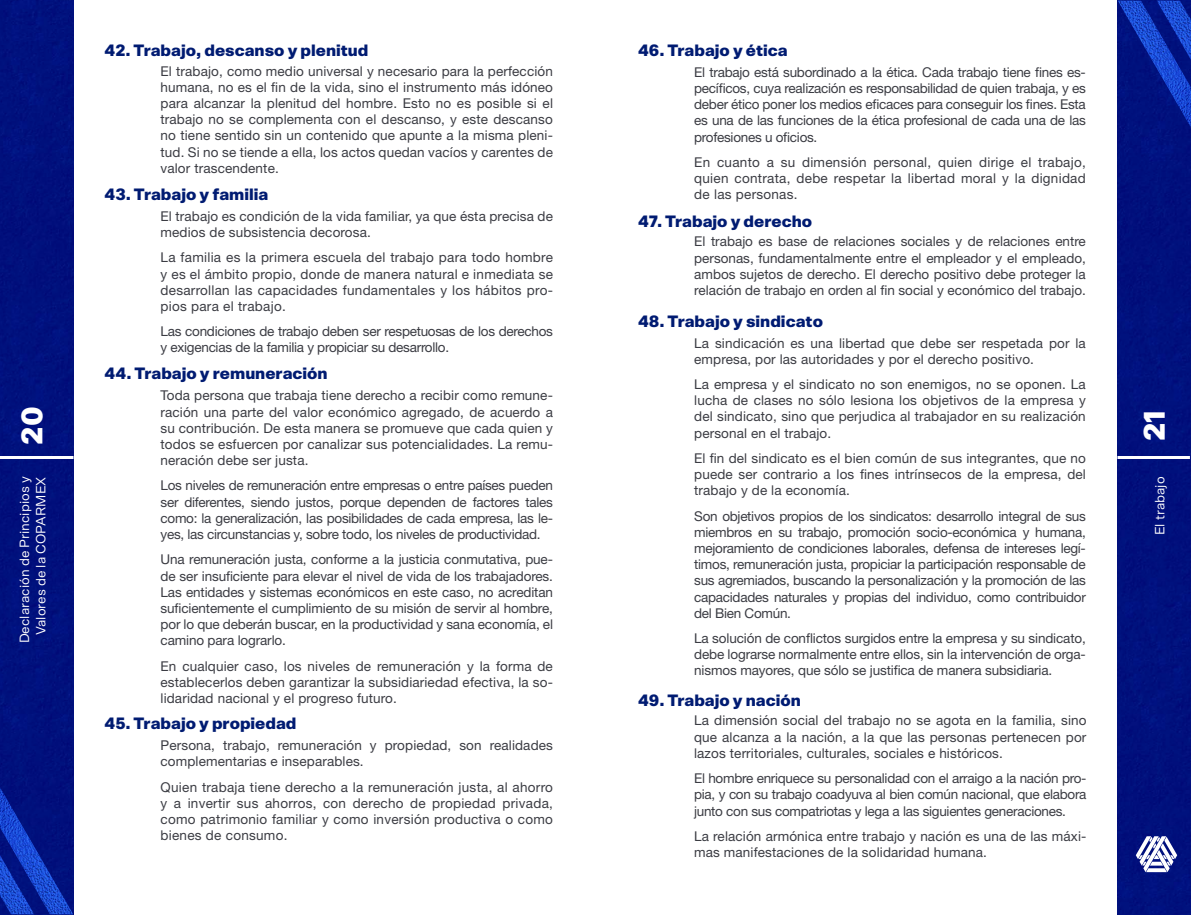
<style>
.page{position:relative;width:1191px;height:915px;background:#fff}
.page>*{position:absolute;margin:0;border:0;box-sizing:border-box;transform-origin:0 0}
.t1{font:900 30px "Scto Grotesk A";color:#fff}
.t2{font:900 16.5px "Scto Grotesk A";color:#001b72}
.t3{font:13.5px/16.2px "Helvetica Neue LT Std";letter-spacing:.01em;color:#3b3c43;text-align:justify}
.t4{font:13.5px/16.2px "Helvetica Neue LT Std";letter-spacing:-.02em;color:#3b3c43}
.t5{font:13.5px/16.2px "Scto Grotesk A";color:#fff;text-align:center}
</style>
<div class="page">
<div style="left:1117px;top:0;width:74px;height:914px;background:#00107d"></div>
<div style="left:0;top:0;width:73px;height:747px;background:#00107d"></div>
<hr style="left:0;top:456px;width:73px;height:3px;background:#fff">
<hr style="left:1117px;top:456px;width:72px;height:3px;background:#fff">
<svg style="left:1135px;top:836px;width:42px;height:35px"></svg>
<img style="left:0;top:747px;width:73px;height:167px">
<img style="left:0;top:814px;width:34px;height:100px">
<img style="left:1117px;top:1px;width:74px;height:167px">
<img style="left:1156px;top:1px;width:35px;height:99px">
<p class="t2" style="left:104px;top:40px;width:265px">42. Trabajo, descanso y plenitud</p>
<p class="t2" style="left:638px;top:40px;width:151px">46. Trabajo y ética</p>
<p class="t3" style="left:161px;top:62px;width:394px">El trabajo, como medio universal y necesario para la perfección humana, no es el fin de la vida, sino el instrumento más idóneo para alcanzar la plenitud del hombre. Esto no es posible si el trabajo no se complementa con el descanso, y este descanso no tiene sentido sin un contenido que apunte a la misma pleni&shy;tud. Si no se tiende a ella, los actos quedan vacíos y carentes de valor trascendente.</p>
<p class="t3" style="left:161px;top:208px;width:394px">El trabajo es condición de la vida familiar, ya que ésta precisa de medios de subsistencia decorosa.</p>
<p class="t3" style="left:161px;top:249px;width:394px">La familia es la primera escuela del trabajo para todo hombre y es el ámbito propio, donde de manera natural e inmediata se desarrollan las capacidades fundamentales y los hábitos pro&shy;pios para el trabajo.</p>
<p class="t4" style="left:161px;top:323px;width:394px">Las condiciones de trabajo deben ser respetuosas de los derechos y exigencias de la familia y propiciar su desarrollo.</p>
<p class="t3" style="left:161px;top:387px;width:394px">Toda persona que trabaja tiene derecho a recibir como remune&shy;ración una parte del valor económico agregado, de acuerdo a su contribución. De esta manera se promueve que cada quien y todos se esfuercen por canalizar sus potencialidades. La remu&shy;neración debe ser justa.</p>
<p class="t3" style="left:161px;top:477px;width:394px">Los niveles de remuneración entre empresas o entre países pueden ser diferentes, siendo justos, porque dependen de factores tales como: la generalización, las posibilidades de cada empresa, las le&shy;yes, las circunstancias y, sobre todo, los niveles de productividad.</p>
<p class="t3" style="left:161px;top:551px;width:394px">Una remuneración justa, conforme a la justicia conmutativa, pue&shy;de ser insuficiente para elevar el nivel de vida de los trabajadores.<br>Las entidades y sistemas económicos en este caso, no acreditan suficientemente el cumplimiento de su misión de servir al hombre, por lo que deberán buscar, en la productividad y sana economía, el camino para lograrlo.</p>
<p class="t3" style="left:161px;top:657px;width:394px">En cualquier caso, los niveles de remuneración y la forma de establecerlos deben garantizar la subsidiariedad efectiva, la so&shy;lidaridad nacional y el progreso futuro.</p>
<p class="t3" style="left:694px;top:64px;width:393px">El trabajo está subordinado a la ética. Cada trabajo tiene fines es&shy;pecíficos, cuya realización es responsabilidad de quien trabaja, y es deber ético poner los medios eficaces para conseguir los fines. Esta es una de las funciones de la ética profesional de cada una de las profesiones u oficios.</p>
<p class="t3" style="left:694px;top:154px;width:393px">En cuanto a su dimensión personal, quien dirige el trabajo, quien contrata, debe respetar la libertad moral y la dignidad de las personas.</p>
<p class="t3" style="left:694px;top:233px;width:393px">El trabajo es base de relaciones sociales y de relaciones entre personas, fundamentalmente entre el empleador y el empleado, ambos sujetos de derecho. El derecho positivo debe proteger la relación de trabajo en orden al fin social y económico del trabajo.</p>
<p class="t3" style="left:694px;top:334px;width:393px">La sindicación es una libertad que debe ser respetada por la empresa, por las autoridades y por el derecho positivo.</p>
<p class="t3" style="left:694px;top:376px;width:393px">La empresa y el sindicato no son enemigos, no se oponen. La lucha de clases no sólo lesiona los objetivos de la empresa y del sindicato, sino que perjudica al trabajador en su realización personal en el trabajo.</p>
<p class="t3" style="left:694px;top:449px;width:393px">El fin del sindicato es el bien común de sus integrantes, que no puede ser contrario a los fines intrínsecos de la empresa, del trabajo y de la economía.</p>
<p class="t3" style="left:694px;top:507px;width:393px">Son objetivos propios de los sindicatos: desarrollo integral de sus miembros en su trabajo, promoción socio-económica y humana, mejoramiento de condiciones laborales, defensa de intereses legí&shy;timos, remuneración justa, propiciar la participación responsable de sus agremiados, buscando la personalización y la promoción de las capacidades naturales y propias del individuo, como contribuidor del Bien Común.</p>
<p class="t3" style="left:694px;top:629px;width:393px">La solución de conflictos surgidos entre la empresa y su sindicato, debe lograrse normalmente entre ellos, sin la intervención de orga&shy;nismos mayores, que sólo se justifica de manera subsidiaria.</p>
<p class="t2" style="left:104px;top:184px;width:165px">43. Trabajo y familia</p>
<p class="t2" style="left:638px;top:210px;width:176px">47. Trabajo y derecho</p>
<p class="t2" style="left:638px;top:310px;width:186px">48. Trabajo y sindicato</p>
<p class="t2" style="left:104px;top:363px;width:225px">44. Trabajo y remuneración</p>
<h1 class="t1" style="left:13px;top:444px;width:39px;rotate:-90deg">20</h1>
<h1 class="t1" style="left:1136px;top:441px;width:33px;rotate:-90deg">21</h1>
<p class="t5" style="left:16px;top:643px;width:168px;rotate:-90deg">Declaración de Principios y<br>Valores de la COPARMEX</p>
<p class="t5" style="left:1151px;top:535px;width:60px;rotate:-90deg">El trabajo</p>
<p class="t2" style="left:638px;top:689px;width:164px">49. Trabajo y nación</p>
<p class="t2" style="left:104px;top:713px;width:193px">45. Trabajo y propiedad</p>
<p class="t3" style="left:161px;top:736px;width:394px">Persona, trabajo, remuneración y propiedad, son realidades complementarias e inseparables.</p>
<p class="t3" style="left:161px;top:778px;width:394px">Quien trabaja tiene derecho a la remuneración justa, al ahorro y a invertir sus ahorros, con derecho de propiedad privada, como patrimonio familiar y como inversión productiva o como bienes de consumo.</p>
<p class="t3" style="left:694px;top:712px;width:394px">La dimensión social del trabajo no se agota en la familia, sino que alcanza a la nación, a la que las personas pertenecen por lazos territoriales, culturales, sociales e históricos.</p>
<p class="t3" style="left:694px;top:769px;width:394px">El hombre enriquece su personalidad con el arraigo a la nación pro&shy;pia, y con su trabajo coadyuva al bien común nacional, que elabora junto con sus compatriotas y lega a las siguientes generaciones.</p>
<p class="t3" style="left:694px;top:827px;width:394px">La relación armónica entre trabajo y nación es una de las máxi&shy;mas manifestaciones de la solidaridad humana.</p>
</div>
